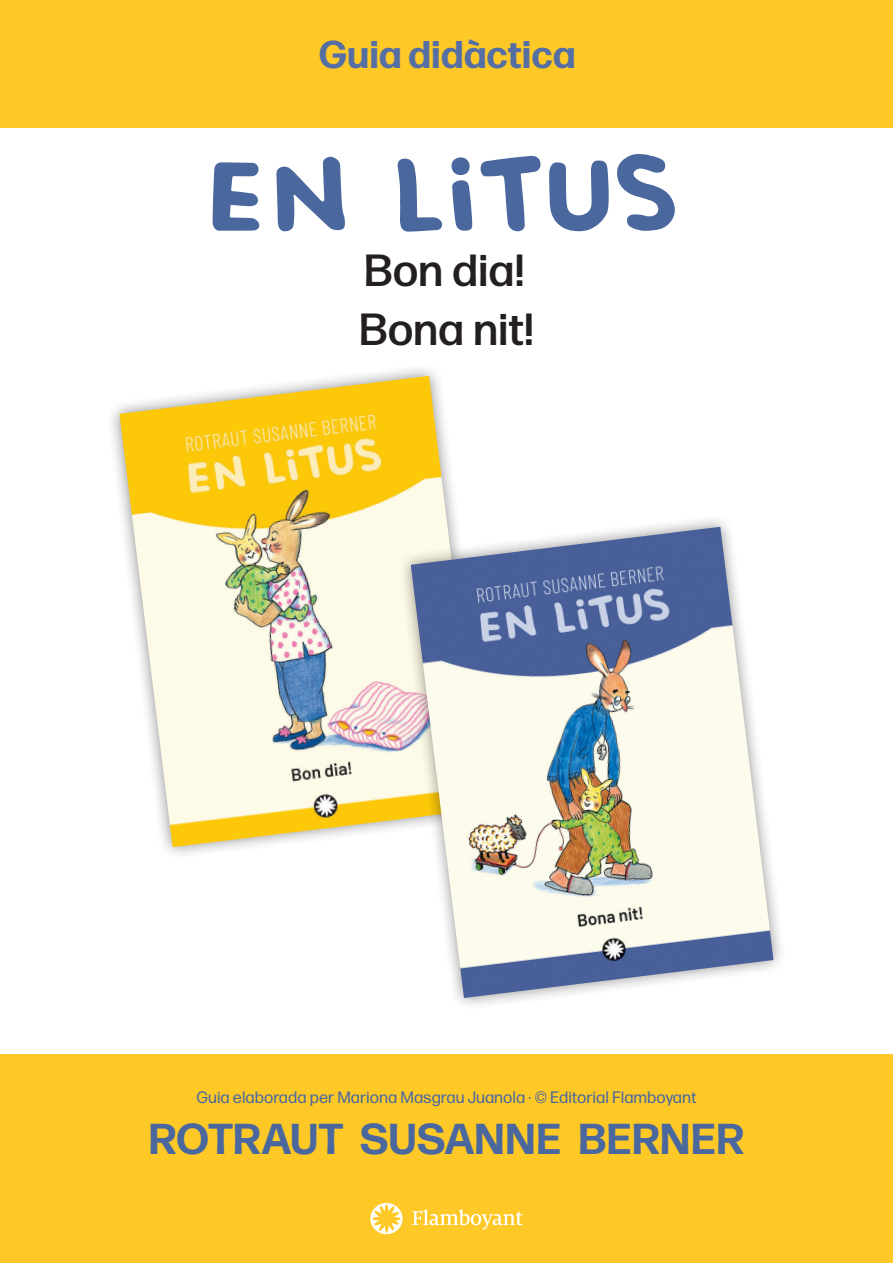
<style>
.page{position:relative;width:893px;height:1263px;background:#fff}
.page>*{position:absolute;margin:0;border:0;box-sizing:border-box;transform-origin:0 0}
.textbase{font:500 45px "Forma DJR Micro";letter-spacing:-.005em;color:#231f20}
.t1{font:700 43.2px "Forma DJR Micro";color:#4a689e}
._2__Main{font:700 38.55px "Forma DJR Micro";color:#556fa4}
._2__Main-2{font:16.5px "Forma DJR Micro";color:#4a689e}
</style>
<div class="page">
<div style="left:0;top:0;width:893px;height:128px;background:#fec927"></div>
<div style="left:0;top:1054px;width:893px;height:209px;background:#fec927"></div>
<svg style="left:412px;top:1209px;width:111px;height:20px"></svg>
<svg style="left:370px;top:1203px;width:33px;height:31px"></svg>
<img style="left:119px;top:376px;width:336px;height:471px">
<div style="left:397px;top:513px;width:390px;height:498px;background:#231f20;opacity:.5"></div>
<img style="left:411px;top:527px;width:362px;height:471px">
<svg style="left:276px;top:156px;width:69px;height:75px"></svg>
<svg style="left:549px;top:160px;width:60px;height:71px"></svg>
<svg style="left:617px;top:154px;width:58px;height:77px"></svg>
<svg style="left:213px;top:162px;width:46px;height:69px"></svg>
<svg style="left:480px;top:156px;width:61px;height:76px"></svg>
<svg style="left:398px;top:158px;width:45px;height:74px"></svg>
<svg style="left:451px;top:157px;width:21px;height:74px"></svg>
<p class="_2__Main" style="left:319px;top:30px;width:259px">Guia didàctica</p>
<p class="textbase" style="left:364px;top:241px;width:163px">Bon dia!</p>
<p class="textbase" style="left:359px;top:300px;width:177px">Bona nit!</p>
<p class="_2__Main-2" style="left:196px;top:1087px;width:502px">Guia elaborada per Mariona Masgrau Juanola · © Editorial Flamboyant</p>
<p class="t1" style="left:149px;top:1111px;width:597px">ROTRAUT SUSANNE BERNER</p>
</div>
